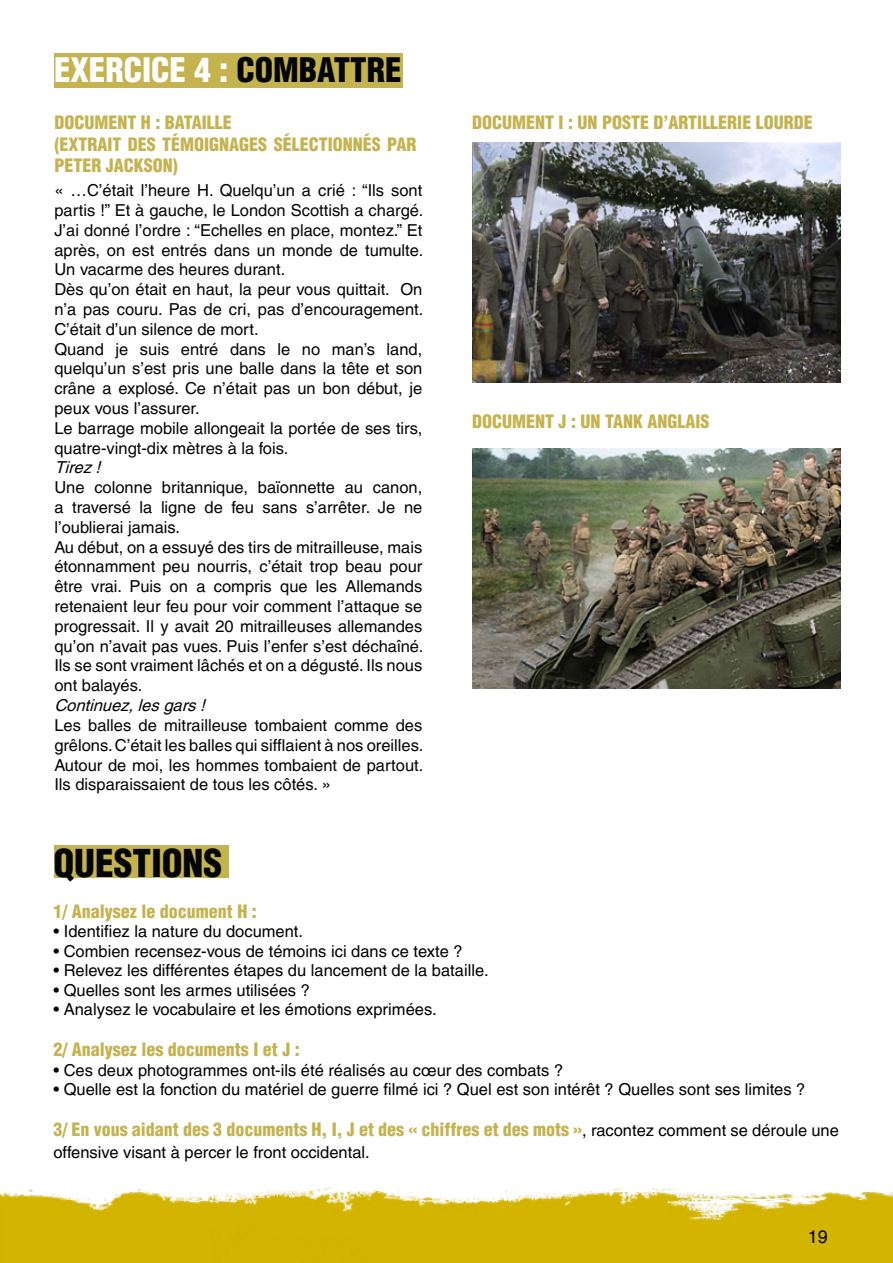
<style>
.page{position:relative;width:893px;height:1263px;background:#fff}
.page>*{position:absolute;margin:0;border:0;box-sizing:border-box;transform-origin:0 0}
.t1{font:900 condensed 37.5px "Helvetica LT Pro";color:#030404}
.t2{font:900 condensed 33px "Helvetica LT Pro";color:#fff}
.t3{font:900 condensed 18px/21.6px "Helvetica LT Pro";color:#c4b34f}
.t4{font:18px "Helvetica LT Pro";color:#000}
.t5{font:16.5px/19.8px "Helvetica LT Pro";color:#030404}
.t6{font:16.5px "Helvetica LT Pro";color:#000}
.t7{font:italic 16.5px "Helvetica LT Pro";color:#030404}
.s1{color:#030404}
.s2{font-weight:400;font-stretch:normal;font-size:16.5px;color:#000}
</style>
<div class="page">
<img style="left:0;top:1186px;width:893px;height:77px">
<div style="left:54px;top:845px;width:175px;height:32px;background:#c4b34f"></div>
<img style="left:472px;top:142px;width:368px;height:240px">
<img style="left:472px;top:448px;width:368px;height:240px">
<div style="left:54px;top:53px;width:349px;height:34px;background:#c4b34f"></div>
<h2 class="t2" style="left:54px;top:49px;width:349px">EXERCICE 4 : <span class="s1">COMBATTRE</span></h2>
<p class="t3" style="left:54px;top:112px;width:364px">DOCUMENT H : BATAILLE<br>(EXTRAIT DES TÉMOIGNAGES SÉLECTIONNÉS PAR<br>PETER JACKSON)</p>
<p class="t3" style="left:472px;top:112px;width:342px">DOCUMENT I : UN POSTE D’ARTILLERIE LOURDE</p>
<p class="t5" style="left:54px;top:180px;width:370px">« …C’était l’heure H. Quelqu’un a crié : “Ils sont partis !” Et à gauche, le London Scottish a chargé.<br>J’ai donné l’ordre : “Echelles en place, montez.” Et après, on est entrés dans un monde de tumulte.<br>Un vacarme des heures durant.<br>Dès qu’on était en haut, la peur vous quittait. On n’a pas couru. Pas de cri, pas d’encouragement.<br>C’était d’un silence de mort.<br>Quand je suis entré dans le no man’s land, quelqu’un s’est pris une balle dans la tête et son crâne a explosé. Ce n’était pas un bon début, je peux vous l’assurer.<br>Le barrage mobile allongeait la portée de ses tirs, quatre-vingt-dix mètres à la fois.</p>
<p class="t7" style="left:54px;top:458px;width:52px">Tirez!</p>
<p class="t5" style="left:54px;top:477px;width:370px">Une colonne britannique, baïonnette au canon, a traversé la ligne de feu sans s’arrêter. Je ne l’oublierai jamais.<br>Au début, on a essuyé des tirs de mitrailleuse, mais étonnamment peu nourris, c’était trop beau pour être vrai. Puis on a compris que les Allemands retenaient leur feu pour voir comment l’attaque se progressait. Il y avait 20 mitrailleuses allemandes qu’on n’avait pas vues. Puis l’enfer s’est déchaîné.<br>Ils se sont vraiment lâchés et on a dégusté. Ils nous ont balayés.</p>
<p class="t7" style="left:54px;top:696px;width:157px">Continuez,lesgars!</p>
<p class="t5" style="left:54px;top:715px;width:370px;text-align:justify">Les balles de mitrailleuse tombaient comme des grêlons. C’était les balles qui sifflaient à nos oreilles.<br>Autour de moi, les hommes tombaient de partout.<br>Ils disparaissaient de tous les côtés. »</p>
<h1 class="t1" style="left:53px;top:840px;width:170px">QUESTIONS</h1>
<p class="t3" style="left:472px;top:411px;width:239px">DOCUMENT J : UN TANK ANGLAIS</p>
<p class="t3" style="left:53px;top:900px;width:205px">1/ Analysez le document H :</p>
<p class="t6" style="left:53px;top:922px;width:251px">• Identifiez la nature du document.</p>
<p class="t6" style="left:53px;top:941px;width:411px">• Combien recensez-vous de témoins ici dans ce texte ?</p>
<p class="t6" style="left:53px;top:961px;width:437px">• Relevez les différentes étapes du lancement de la bataille.</p>
<p class="t6" style="left:53px;top:980px;width:258px">• Quelles sont les armes utilisées ?</p>
<p class="t6" style="left:53px;top:1000px;width:385px">• Analysez le vocabulaire et les émotions exprimées.</p>
<p class="t3" style="left:53px;top:1039px;width:248px">2/ Analysez les documents I et J :</p>
<p class="t6" style="left:53px;top:1060px;width:511px">• Ces deux photogrammes ont-ils été réalisés au cœur des combats ?</p>
<p class="t6" style="left:53px;top:1080px;width:754px">• Quelle est la fonction du matériel de guerre filmé ici ? Quel est son intérêt ? Quelles sont ses limites ?</p>
<p class="t3" style="left:53px;top:1119px;width:787px">3/ En vous aidant des 3 documents H, I, J et des « chiffres et des mots »<span class="s2">, racontez comment se déroule une</span></p>
<p class="t6" style="left:53px;top:1143px;width:318px">offensive visant à percer le front occidental.</p>
<p class="t4" style="left:808px;top:1226px;width:22px">19</p>
</div>
